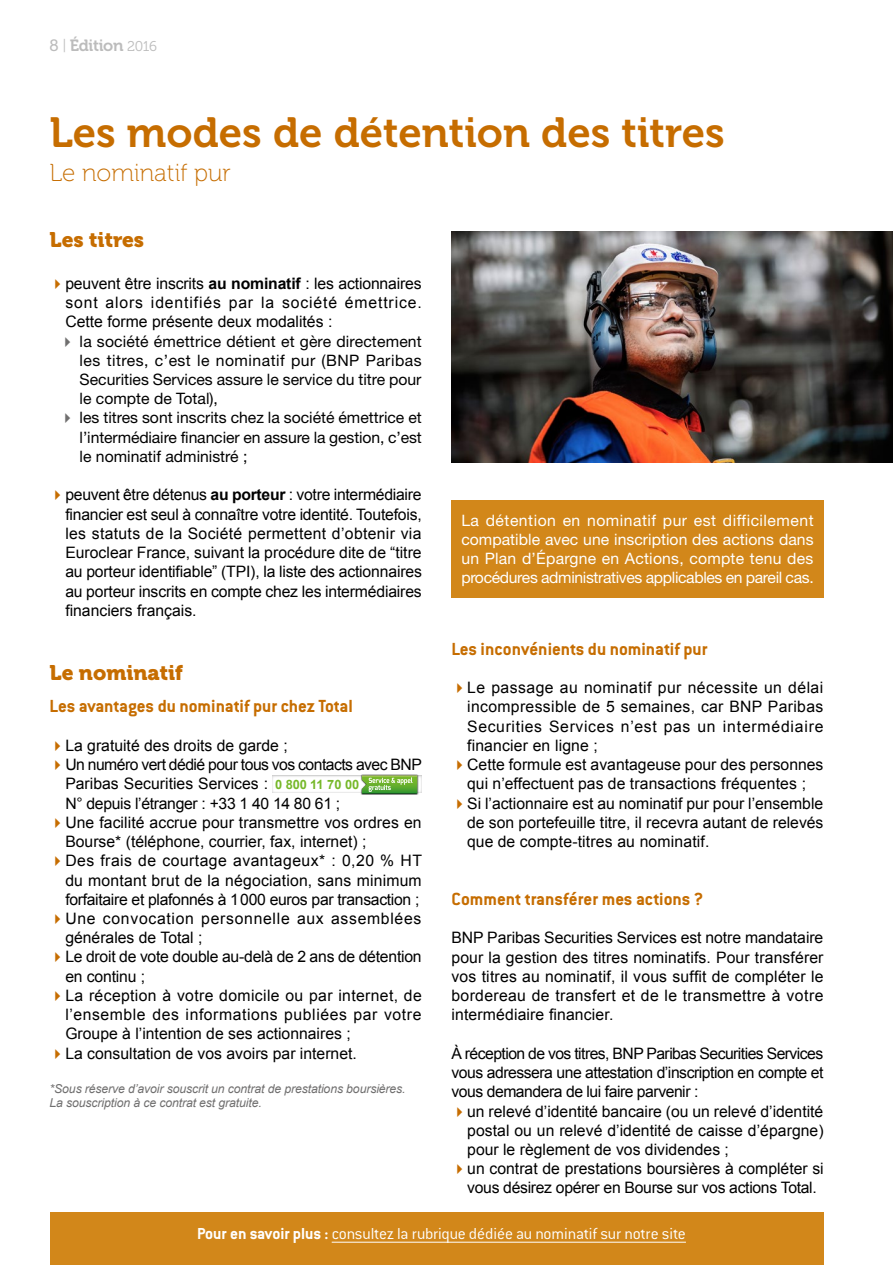
<style>
.page{position:relative;width:893px;height:1265px;background:#fff}
.page>*{position:absolute;margin:0;border:0;box-sizing:border-box;transform-origin:0 0}
.t1{font:42px "Museo 700";color:#c66d00}
.t2{font:24.5px "Museo 100";color:#c66d00}
.t3{font:21px "Museo 900";color:#c66d00}
.t4{font:700 19.25px "Conduit ITC Std";color:#c66d00}
.t5{font:300 17.5px "Conduit ITC Std";letter-spacing:-.015em;color:#fff}
.t6{font:16.28px "Museo 700";letter-spacing:-.02em;color:#bcbcbc}
.t7{font:15.75px/19.2px "Arial";color:#000;text-align:justify}
.t8{font:15.75px/19.2px "Helvetica Neue LT Std";color:#000}
.t9{font:15.75px/18.9px "Helvetica Neue LT Std";letter-spacing:-.02em;color:#fff;text-align:justify}
.t10{font:700 12.78px "Arial";color:#76b82a}
.t11{font:italic 12.25px/14.7px "Arial";letter-spacing:-.01em;color:#706f6f}
.s1{font-family:"Helvetica Neue LT Std";font-size:16.45px}
.s2{font-family:"Museo 300";font-size:14.17px}
.s3{font-weight:700}
</style>
<div class="page">
<div style="left:451px;top:501px;width:372px;height:97px;background:#d2871a"></div>
<div style="left:50px;top:1213px;width:773px;height:52px;background:#d2871a"></div>
<hr style="left:332px;top:1242px;width:354px;height:1px;background:#fff">
<img style="left:451px;top:231px;width:442px;height:231px">
<img style="left:360px;top:774px;width:59px;height:20px">
<svg style="left:362px;top:775px;width:55px;height:18px"></svg>
<p class="t6" style="left:50px;top:36px;width:109px"><span class="s1">8</span> <span class="s2">|</span> Édition <span class="s2">2016</span></p>
<h1 class="t1" style="left:50px;top:109px;width:677px">Les modes de détention des titres</h1>
<h2 class="t2" style="left:50px;top:160px;width:183px">Le nominatif pur</h2>
<h3 class="t3" style="left:50px;top:227px;width:96px">Les titres</h3>
<p class="t7" style="left:65px;top:274px;width:358px">peuvent être inscrits <span class="s3">au nominatif</span> : les actionnaires sont alors identifiés par la société émettrice.<br>Cette forme présente deux modalités :</p>
<p class="t8" style="left:80px;top:331px;width:344px">la société émettrice détient et gère directement les titres, c’est le nominatif pur (BNP Paribas Securities Services assure le service du titre pour le compte de Total),<br>les titres sont inscrits chez la société émettrice et l’intermédiaire financier en assure la gestion, c’est le nominatif administré ;</p>
<p class="t7" style="left:65px;top:485px;width:358px">peuvent être détenus <span class="s3">au porteur</span> : votre intermédiaire financier est seul à connaître votre identité. Toutefois, les statuts de la Société permettent d’obtenir via Euroclear France, suivant la procédure dite de “titre au porteur identifiable” (TPI), la liste des actionnaires au porteur inscrits en compte chez les intermédiaires financiers français.</p>
<p class="t9" style="left:461px;top:511px;width:354px">La détention en nominatif pur est difficilement compatible avec une inscription des actions dans un Plan d’Épargne en Actions, compte tenu des procédures administratives applicables en pareil cas.</p>
<p class="t4" style="left:451px;top:637px;width:258px">Les inconvénients du nominatif pur</p>
<p class="t7" style="left:467px;top:678px;width:358px;text-align:left">Le passage au nominatif pur nécessite un délai incompressible de 5 semaines, car BNP Paribas Securities Services n’est pas un intermédiaire financier en ligne ;<br>Cette formule est avantageuse pour des personnes qui n’effectuent pas de transactions fréquentes ; Si l’actionnaire est au nominatif pur pour l’ensemble de son portefeuille titre, il recevra autant de relevés que de compte-titres au nominatif.</p>
<h3 class="t3" style="left:50px;top:660px;width:135px">Le nominatif</h3>
<p class="t4" style="left:50px;top:695px;width:305px">Les avantages du nominatif pur chez Total</p>
<p class="t7" style="left:65px;top:736px;width:358px;text-align:left">La gratuité des droits de garde ;<br>Un numéro vert dédié pour tous vos contacts avec BNP Paribas Securities Services :<br>N° depuis l’étranger : +33 1 40 14 80 61 ;<br>Une facilité accrue pour transmettre vos ordres en Bourse* (téléphone, courrier, fax, internet) ;<br>Des frais de courtage avantageux* : 0,20 % HT du montant brut de la négociation, sans minimum forfaitaire et plafonnés à 1000 euros par transaction ; Une convocation personnelle aux assemblées générales de Total ;<br>Le droit de vote double au-delà de 2 ans de détention en continu ;<br>La réception à votre domicile ou par internet, de l’ensemble des informations publiées par votre Groupe à l’intention de ses actionnaires ;<br>La consultation de vos avoirs par internet.</p>
<p class="t11" style="left:50px;top:1081px;width:358px">*Sous réserve d’avoir souscrit un contrat de prestations boursières.<br>La souscription à ce contrat est gratuite.</p>
<p class="t10" style="left:275px;top:776px;width:86px">0 800 11 70 00</p>
<p class="t4" style="left:451px;top:887px;width:253px">Comment transférer mes actions ?</p>
<p class="t7" style="left:451px;top:928px;width:374px">BNP Paribas Securities Services est notre mandataire pour la gestion des titres nominatifs. Pour transférer vos titres au nominatif, il vous suffit de compléter le bordereau de transfert et de le transmettre à votre intermédiaire financier.</p>
<p class="t7" style="left:451px;top:1044px;width:373px">À réception de vos titres, BNP Paribas Securities Services vous adressera une attestation d’inscription en compte et vous demandera de lui faire parvenir :</p>
<p class="t7" style="left:467px;top:1101px;width:358px;text-align:left">un relevé d’identité bancaire (ou un relevé d’identité postal ou un relevé d’identité de caisse d’épargne) pour le règlement de vos dividendes ;<br>un contrat de prestations boursières à compléter si vous désirez opérer en Bourse sur vos actions Total.</p>
<p class="t5" style="left:197px;top:1223px;width:490px"><span class="s3">Pour en savoir plus :</span> consultez la rubrique dédiée au nominatif sur notre site</p>
</div>
